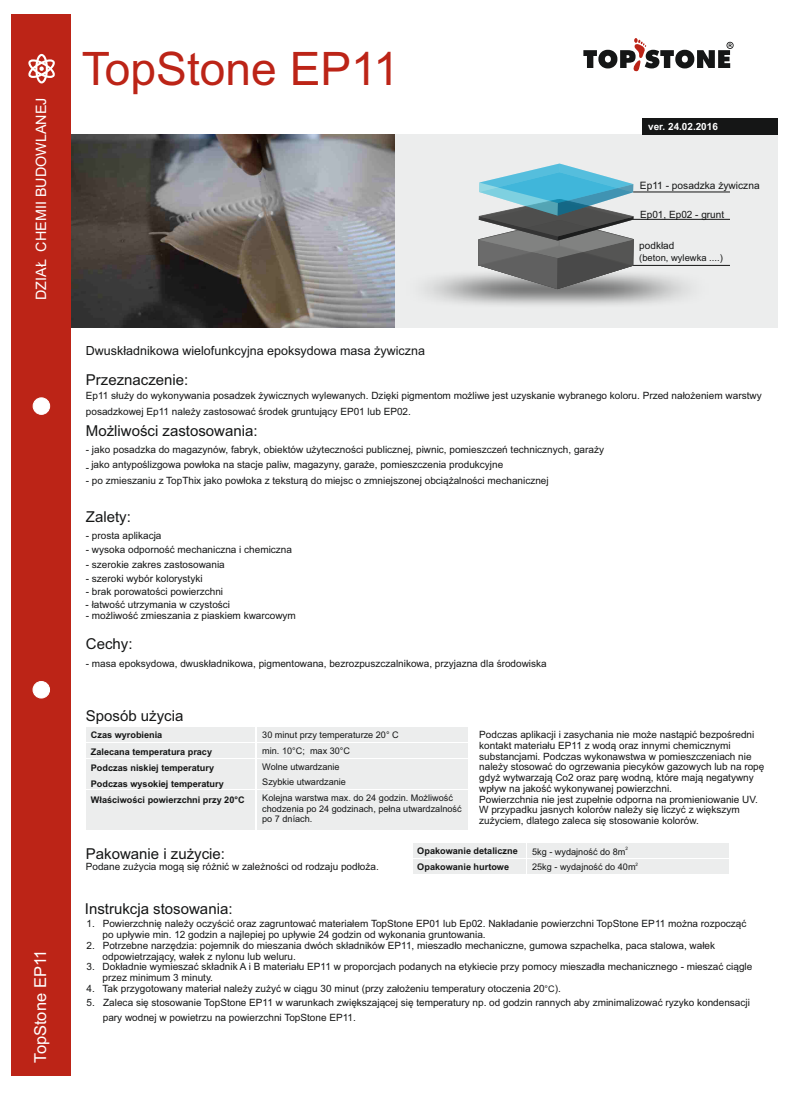
<style>
.page{position:relative;width:789px;height:1097px;background:#fff}
.page>*{position:absolute;margin:0;border:0;box-sizing:border-box;transform-origin:0 0}
.t1{font:46.12px "Arial";color:#bc2417}
.t2{font:16.5px "Arial";color:#fff}
.t3{font:15px "Arial";color:#151616}
.t4{font:14.38px "Arial";color:#fff}
.t5{font:12.5px "Arial";color:#151616}
.t6{font:10.12px "Arial";color:#151616}
.t7{font:10px/10.8px "Arial";color:#151616}
.t8{font:700 9.88px "Arial";color:#fff}
.t9{font:9.38px "Arial";color:#151616}
.t10{font:9.12px/15.8px "Arial";color:#151616}
.t11{font:700 9.12px/16.1px "Arial";color:#151616}
.t12{font:4.62px "Arial";color:#151616}
.s1{font-size:9.12px}
</style>
<div class="page">
<div style="left:16px;top:135px;width:762px;height:193px;background:#eceded"></div>
<img style="left:71px;top:135px;width:324px;height:193px">
<div style="left:11px;top:14px;width:60px;height:1061px;background:#bc2417"></div>
<div style="left:642px;top:118px;width:136px;height:17px;background:#151616"></div>
<svg style="left:583px;top:38px;width:150px;height:34px"></svg>
<hr style="left:633px;top:219px;width:97px;height:1px;background:#151616">
<hr style="left:633px;top:265px;width:97px;height:1px;background:#151616">
<hr style="left:633px;top:191px;width:97px;height:1px;background:#151616">
<div style="left:33px;top:397px;width:17px;height:17px;background:#fff;border:1px solid #fff;border-radius:50%"></div>
<div style="left:33px;top:681px;width:17px;height:17px;background:#fff;border:1px solid #fff;border-radius:50%"></div>
<div style="left:86px;top:727px;width:169px;height:14px;background:#eceded"></div>
<div style="left:86px;top:742px;width:169px;height:15px;background:#eceded"></div>
<div style="left:86px;top:758px;width:169px;height:15px;background:#eceded"></div>
<div style="left:86px;top:774px;width:169px;height:15px;background:#eceded"></div>
<div style="left:86px;top:790px;width:169px;height:40px;background:#eceded"></div>
<div style="left:257px;top:727px;width:210px;height:14px;background:#eceded"></div>
<div style="left:257px;top:742px;width:210px;height:15px;background:#eceded"></div>
<div style="left:257px;top:758px;width:210px;height:15px;background:#eceded"></div>
<div style="left:257px;top:774px;width:210px;height:15px;background:#eceded"></div>
<div style="left:257px;top:790px;width:210px;height:40px;background:#eceded"></div>
<div style="left:528px;top:843px;width:201px;height:15px;background:#eceded"></div>
<div style="left:528px;top:859px;width:201px;height:15px;background:#eceded"></div>
<div style="left:413px;top:843px;width:112px;height:15px;background:#eceded"></div>
<div style="left:413px;top:859px;width:112px;height:15px;background:#eceded"></div>
<svg style="left:28px;top:54px;width:27px;height:29px"></svg>
<svg style="left:479px;top:163px;width:154px;height:126px"></svg>
<h3 class="t4" style="left:36px;top:300px;width:204px;rotate:-90deg">DZIAŁ CHEMII BUDOWLANEJ</h3>
<h2 class="t2" style="left:34px;top:1062px;width:115px;rotate:-90deg">TopStone EP11</h2>
<h1 class="t1" style="left:82px;top:52px;width:319px">TopStone EP11</h1>
<p class="t8" style="left:648px;top:123px;width:71px">ver. 24.02.2016</p>
<p class="t6" style="left:640px;top:182px;width:121px">Ep11 - posadzka żywiczna</p>
<p class="t7" style="left:640px;top:210px;width:86px">Ep01, Ep02 - grunt</p>
<p class="t7" style="left:639px;top:241px;width:37px">podkład</p>
<p class="t9" style="left:639px;top:254px;width:85px">(beton, wylewka ....)</p>
<p class="t5" style="left:86px;top:346px;width:340px">Dwuskładnikowa wielofunkcyjna epoksydowa masa żywiczna</p>
<h3 class="t3" style="left:86px;top:374px;width:104px">Przeznaczenie:</h3>
<p class="t7" style="left:86px;top:391px;width:677px">Ep11 służy do wykonywania posadzek żywicznych wylewanych. Dzięki pigmentom możliwe jest uzyskanie wybranego koloru. Przed nałożeniem warstwy</p>
<h3 class="t3" style="left:86px;top:425px;width:173px">Możliwości zastosowania:</h3>
<p class="t7" style="left:86px;top:444px;width:519px">- jako posadzka do magazynów, fabryk, obiektów użyteczności publicznej, piwnic, pomieszczeń technicznych, garaży</p>
<p class="t7" style="left:86px;top:460px;width:419px">- jako antypoślizgowa powłoka na stacje paliw, magazyny, garaże, pomieszczenia produkcyjne</p>
<p class="t7" style="left:86px;top:476px;width:464px">- po zmieszaniu z TopThix jako powłoka z teksturą do miejsc o zmniejszonej obciążalności mechanicznej</p>
<h3 class="t3" style="left:86px;top:511px;width:47px">Zalety:</h3>
<p class="t7" style="left:86px;top:531px;width:77px">- prosta aplikacja</p>
<p class="t7" style="left:86px;top:545px;width:208px">- wysoka odporność mechaniczna i chemiczna</p>
<p class="t7" style="left:86px;top:559px;width:140px">- szerokie zakres zastosowania</p>
<p class="t7" style="left:86px;top:573px;width:118px">- szeroki wybór kolorystyki</p>
<p class="t7" style="left:86px;top:587px;width:139px">- brak porowatości powierzchni</p>
<p class="t7" style="left:86px;top:599px;width:146px">- łatwość utrzymania w czystości</p>
<p class="t7" style="left:86px;top:611px;width:212px">- możliwość zmieszania z piaskiem kwarcowym</p>
<h3 class="t3" style="left:86px;top:638px;width:48px">Cechy:</h3>
<p class="t7" style="left:86px;top:659px;width:462px">- masa epoksydowa, dwuskładnikowa, pigmentowana, bezrozpuszczalnikowa, przyjazna dla środowiska</p>
<p class="t7" style="left:86px;top:407px;width:326px">posadzkowej Ep11 należy zastosować środek gruntujący EP01 lub EP02.</p>
<h3 class="t3" style="left:86px;top:709px;width:99px">Sposób użycia</h3>
<p class="t7" style="left:479px;top:730px;width:287px">Podczas aplikacji i zasychania nie może nastąpić bezpośredni kontakt materiału EP11 z wodą oraz innymi chemicznymi substancjami. Podczas wykonawstwa w pomieszczeniach nie należy stosować do ogrzewania piecyków gazowych lub na ropę gdyż wytwarzają Co2 oraz parę wodną, które mają negatywny wpływ na jakość wykonywanej powierzchni.<br>Powierzchnia nie jest zupełnie odporna na promieniowanie UV.<br>W przypadku jasnych kolorów należy się liczyć z większym zużyciem, dlatego zaleca się stosowanie kolorów.</p>
<p class="t11" style="left:417px;top:843px;width:102px">Opakowanie detaliczne<br>Opakowanie hurtowe</p>
<p class="t12" style="left:625px;top:846px;width:4px">2</p>
<p class="t11" style="left:91px;top:728px;width:155px">Czas wyrobienia<br>Zalecana temperatura pracy<br>Podczas niskiej temperatury<br>Podczas wysokiej temperatury<br>Właściwości powierzchni przy 20°C</p>
<p class="t10" style="left:262px;top:728px;width:192px">30 minut przy temperaturze 20° C<br>min. 10°C; max 30°C<br>Wolne utwardzanie<br>Szybkie utwardzanie<br>Kolejna warstwa max. do 24 godzin. Możliwość</p>
<p class="t10" style="left:262px;top:804px;width:201px;line-height:10.6px">chodzenia po 24 godzinach, pełna utwardzalność po 7 dníach.</p>
<h3 class="t3" style="left:86px;top:847px;width:141px">Pakowanie i zużycie:</h3>
<p class="t7" style="left:86px;top:862px;width:294px">Podane zużycia mogą się różnić w zależności od rodzaju podłoża.</p>
<p class="t10" style="left:532px;top:844px;width:95px">5kg - wydajność do 8m</p>
<p class="t12" style="left:635px;top:862px;width:4px">2</p>
<p class="t10" style="left:532px;top:860px;width:105px">25kg - wydajność do 40m</p>
<h3 class="t3" style="left:85px;top:903px;width:149px">Instrukcja stosowania:</h3>
<p class="t7" style="left:86px;top:913px;width:10px;line-height:21.5px;text-align:justify">1.<br>2.<br>3.<br>4.</p>
<p class="t7" style="left:86px;top:997px;width:10px">5.</p>
<p class="t7" style="left:103px;top:1012px;width:255px">pary wodnej w powietrzu na powierzchni TopStone EP11.</p>
<p class="t7" style="left:103px;top:919px;width:651px">Powierzchnię należy oczyścić oraz zagruntować materiałem TopStone EP01 lub Ep02. Nakładanie powierzchni TopStone EP11 można rozpocząć po upływie min. 12 godzin a najlepiej po upływie 24 godzin od wykonania gruntowania.<br>Potrzebne narzędzia: pojemnik do mieszania dwóch składników EP11, mieszadło mechaniczne, gumowa szpachelka, paca stalowa, wałek odpowietrzający, wałek z nylonu lub weluru.<br>Dokładnie wymieszać składnik A i B materiału EP11 w proporcjach podanych na etykiecie przy pomocy mieszadła mechanicznego - mieszać ciągle przez minimum 3 minuty.<br>Tak przygotowany materiał należy zużyć w ciągu 30 minut (przy założeniu temperatury otoczenia 20<span class="s1">°C</span>).</p>
<p class="t7" style="left:103px;top:998px;width:648px">Zaleca się stosowanie TopStone EP11 w warunkach zwiększającej się temperatury np. od godzin rannych aby zminimalizować ryzyko kondensacji</p>
</div>
